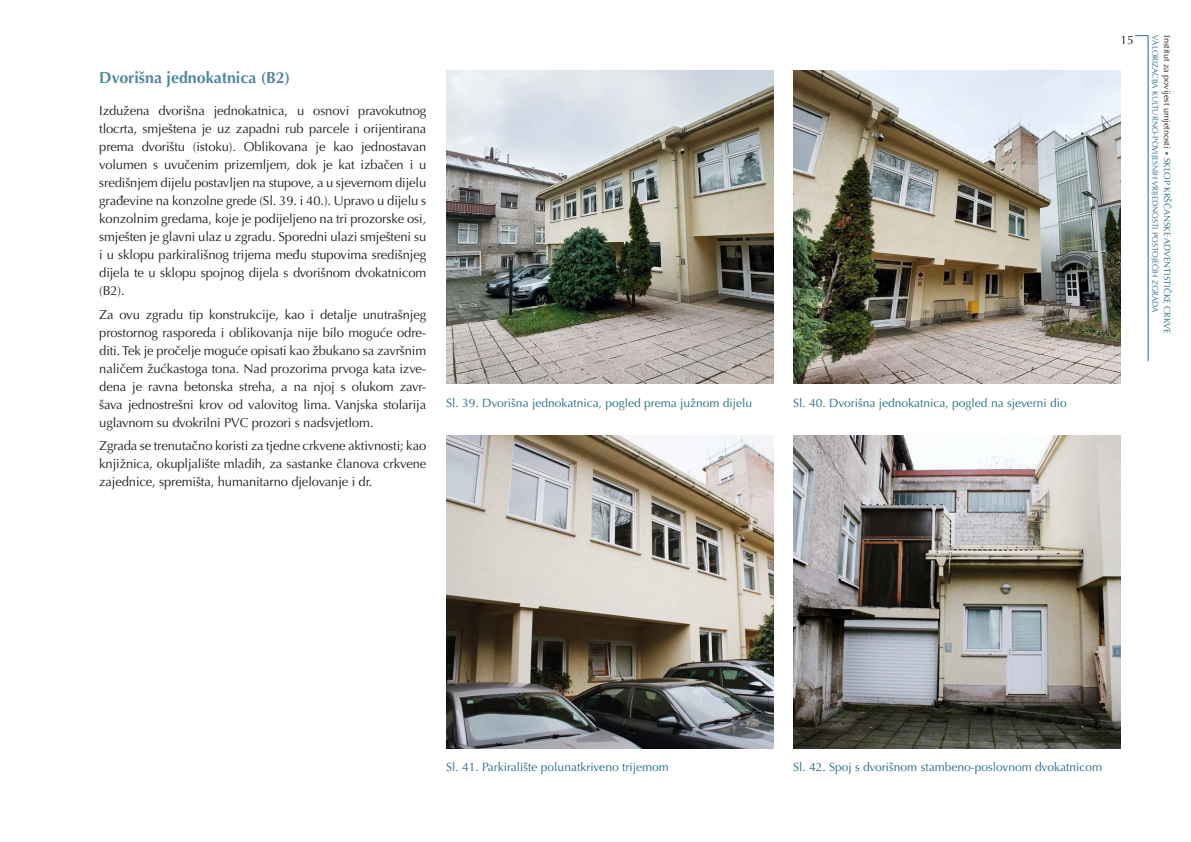
<style>
.page{position:relative;width:1191px;height:842px;background:#fff}
.page>*{position:absolute;margin:0;border:0;box-sizing:border-box;transform-origin:0 0}
.Podnaslovi{font:700 16px "Optima LT Pro";color:#518a9d}
.Body_text{font:13px/18px "Optima LT Pro";letter-spacing:-.01em;color:#231f20;text-align:justify}
.Opis_slika{font:12px "Optima LT Pro";color:#256d85}
.t1{font:12px "Optima LT Pro";color:#231f20}
.t2{font:9px "Optima LT Pro";color:#256d85}
.t3{font:8px "Optima LT Pro";color:#256d85}
.s1{color:#231f20}
.s2{font-size:8px}
</style>
<div class="page">
<hr style="left:1147px;top:35px;width:1px;height:326px;background:#256d85">
<svg style="left:1135px;top:35px;width:13px;height:1px"></svg>
<img style="left:446px;top:71px;width:327px;height:313px">
<img style="left:793px;top:71px;width:327px;height:313px">
<img style="left:446px;top:435px;width:327px;height:313px">
<img style="left:793px;top:435px;width:327px;height:313px">
<p class="Podnaslovi" style="left:99px;top:67px;width:192px">Dvorišna jednokatnica (B2)</p>
<p class="Body_text" style="left:99px;top:101px;width:328px">Izdužena dvorišna jednokatnica, u osnovi pravokutnog tlocrta, smještena je uz zapadni rub parcele i orijentirana prema dvorištu (istoku). Oblikovana je kao jednostavan volumen s uvučenim prizemljem, dok je kat izbačen i u središnjem dijelu postavljen na stupove, a u sjevernom dijelu građevine na konzolne grede (Sl. 39. i 40.). Upravo u dijelu s konzolnim gredama, koje je podijeljeno na tri prozorske osi, smješten je glavni ulaz u zgradu. Sporedni ulazi smješteni su i u sklopu parkirališnog trijema među stupovima središnjeg dijela te u sklopu spojnog dijela s dvorišnom dvokatnicom (B2).</p>
<p class="Body_text" style="left:99px;top:305px;width:328px">Za ovu zgradu tip konstrukcije, kao i detalje unutrašnjeg prostornog rasporeda i oblikovanja nije bilo moguće odre&shy;diti. Tek je pročelje moguće opisati kao žbukano sa završnim naličem žućkastoga tona. Nad prozorima prvoga kata izve&shy;dena je ravna betonska streha, a na njoj s olukom zavr&shy;šava jednostrešni krov od valovitog lima. Vanjska stolarija uglavnom su dvokrilni PVC prozori s nadsvjetlom.</p>
<p class="Body_text" style="left:99px;top:437px;width:328px">Zgrada se trenutačno koristi za tjedne crkvene aktivnosti; kao knjižnica, okupljalište mladih, za sastanke članova crkvene zajednice, spremišta, humanitarno djelovanje i dr.</p>
<p class="Opis_slika" style="left:446px;top:395px;width:307px">Sl. 39. Dvorišna jednokatnica, pogled prema južnom dijelu</p>
<p class="Opis_slika" style="left:793px;top:395px;width:275px">Sl. 40. Dvorišna jednokatnica, pogled na sjeverni dio</p>
<p class="t3" style="left:1160px;top:35px;width:278px;rotate:90deg">VALORIZACIJA KULTURNO-POVIJESNIH VRIJEDNOSTI POSTOJEĆIH ZGRADA</p>
<p class="t1" style="left:1120px;top:33px;width:15px">15</p>
<p class="t2" style="left:1172px;top:35px;width:300px;rotate:90deg"><span class="s1">Institut za povijest umjetnosti</span> <span class="s2">•</span> SKLOP KRŠĆANSKE ADVENTISTIČKE CRKVE</p>
<p class="Opis_slika" style="left:446px;top:759px;width:224px">Sl. 41. Parkiralište polunatkriveno trijemom</p>
<p class="Opis_slika" style="left:793px;top:759px;width:310px">Sl. 42. Spoj s dvorišnom stambeno-poslovnom dvokatnicom</p>
</div>
